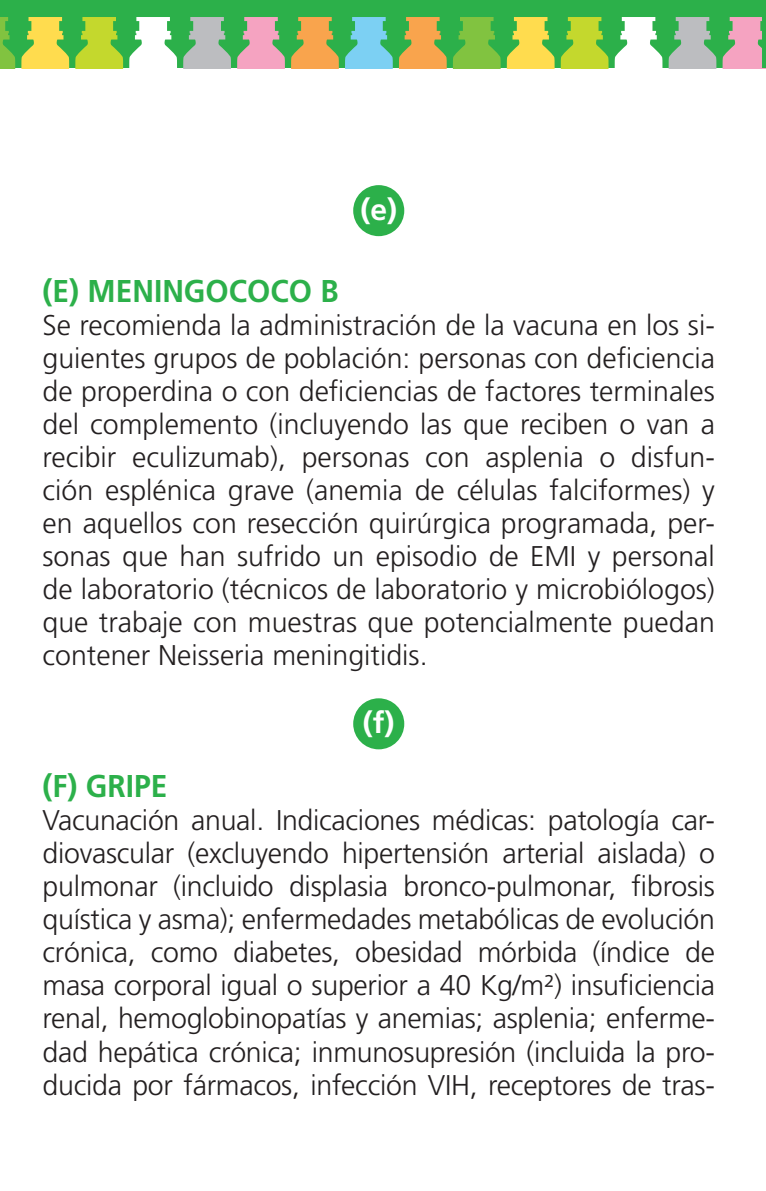
<style>
.page{position:relative;width:766px;height:1191px;background:#fff}
.page>*{position:absolute;margin:0;border:0;box-sizing:border-box;transform-origin:0 0}
.t1{font:700 31.5px "Frutiger";color:#2cb04a;scale:.95 1}
.t2{font:700 30px "Frutiger";color:#fff}
.t3{font:300 28.5px/33px "Frutiger";letter-spacing:-.005em;color:#231f20;text-align:justify}
</style>
<div class="page">
<div style="left:0;top:4px;width:5px;height:64px;background:#2cb04a"></div>
<div style="left:4px;top:0;width:757px;height:5px;background:#2cb04a"></div>
<div style="left:4px;top:4px;width:761px;height:64px;background:#2cb04a"></div>
<svg style="left:129px;top:17px;width:48px;height:51px"></svg>
<svg style="left:183px;top:17px;width:48px;height:51px"></svg>
<svg style="left:0;top:17px;width:123px;height:51px"></svg>
<svg style="left:722px;top:17px;width:40px;height:51px"></svg>
<svg style="left:614px;top:17px;width:48px;height:51px"></svg>
<svg style="left:668px;top:17px;width:48px;height:51px"></svg>
<svg style="left:237px;top:17px;width:371px;height:51px"></svg>
<div style="left:353px;top:185px;width:51px;height:51px;background:#2cb04a;border-radius:50%"></div>
<div style="left:353px;top:698px;width:51px;height:51px;background:#2cb04a;border-radius:50%"></div>
<svg style="left:0;top:0;width:4px;height:4px"></svg>
<svg style="left:761px;top:0;width:5px;height:5px"></svg>
<p class="t2" style="left:360px;top:192px;width:38px">(e)</p>
<p class="t1" style="left:43px;top:273px;width:313px">(E) MENINGOCOCO B</p>
<p class="t3" style="left:43px;top:309px;width:673px">Se recomienda la administración de la vacuna en los si&shy;guientes grupos de población: personas con deficiencia de properdina o con deficiencias de factores terminales del complemento (incluyendo las que reciben o van a recibir eculizumab), personas con asplenia o disfun&shy;ción esplénica grave (anemia de células falciformes) y en aquellos con resección quirúrgica programada, per&shy;sonas que han sufrido un episodio de EMI y personal de laboratorio (técnicos de laboratorio y microbiólogos) que trabaje con muestras que potencialmente puedan contener Neisseria meningitidis.</p>
<p class="t2" style="left:363px;top:705px;width:33px">(f)</p>
<p class="t1" style="left:43px;top:768px;width:133px">(F) GRIPE</p>
<p class="t3" style="left:43px;top:804px;width:673px">Vacunación anual. Indicaciones médicas: patología car&shy;diovascular (excluyendo hipertensión arterial aislada) o pulmonar (incluido displasia bronco-pulmonar, fibrosis quística y asma); enfermedades metabólicas de evolución crónica, como diabetes, obesidad mórbida (índice de masa corporal igual o superior a 40 Kg/m²) insuficiencia renal, hemoglobinopatías y anemias; asplenia; enferme&shy;dad hepática crónica; inmunosupresión (incluida la pro&shy;ducida por fármacos, infección VIH, receptores de tras-</p>
</div>
